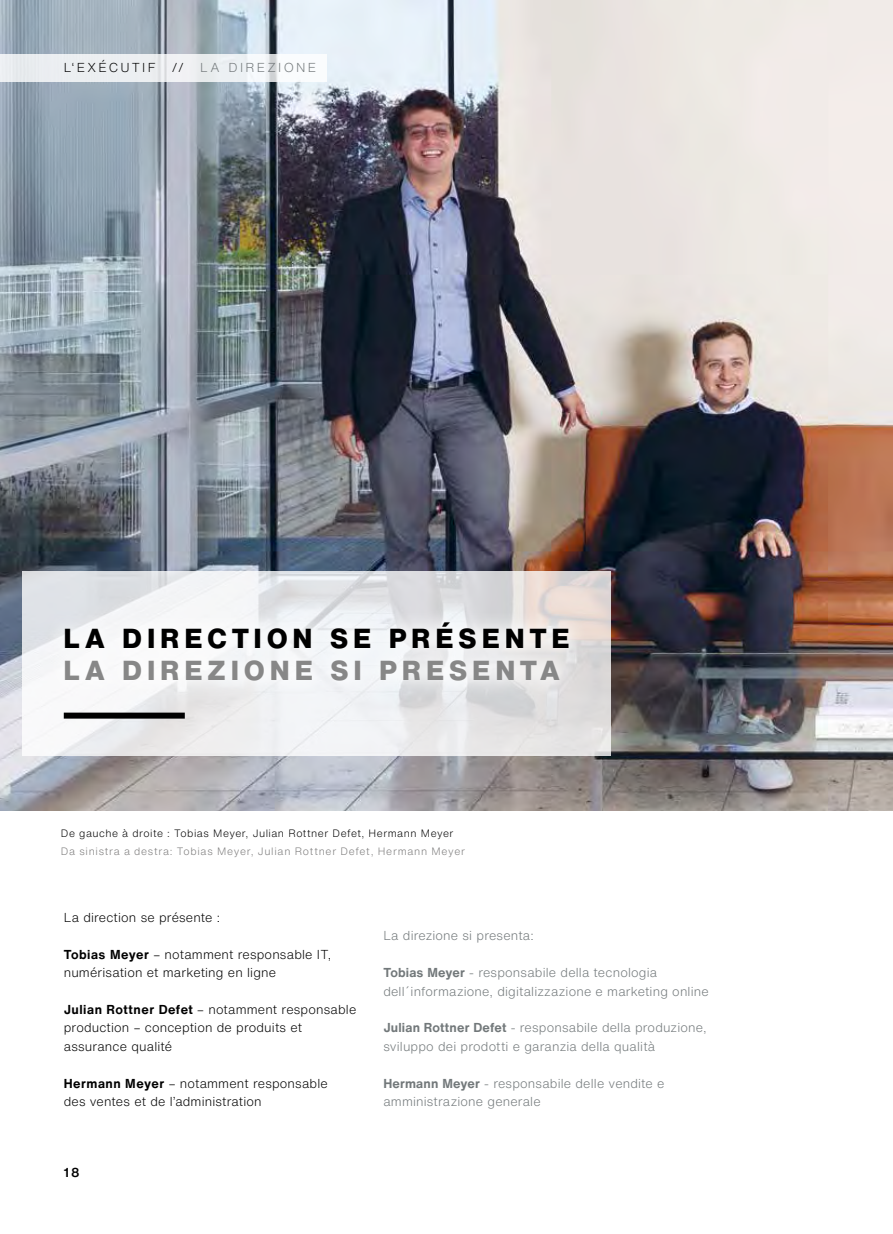
<style>
.page{position:relative;width:893px;height:1234px;background:#fff}
.page>*{position:absolute;margin:0;border:0;box-sizing:border-box;transform-origin:0 0}
.t1{font:800 27px "Helvetica Now Text";letter-spacing:.175em;color:#000}
.t2{font:800 27px "Helvetica Now Text";letter-spacing:.175em;color:#878787}
.t3{font:300 12.75px/18.5px "Helvetica Now Text";letter-spacing:.01em;color:#72787a}
.t4{font:300 12.75px/18.5px "Helvetica Now Text";letter-spacing:.01em;color:#000}
.t5{font:300 12.75px "Helvetica Now Text";letter-spacing:.175em;color:#72787a}
.t6{font:300 12.75px "Helvetica Now Text";letter-spacing:.175em;color:#000}
.t7{font:700 12.75px "Helvetica Now Display";color:#000}
.t8{font:300 10.5px "Helvetica Now Text";letter-spacing:.07em;color:#7c7b7b}
.t9{font:300 10.5px "Helvetica Now Text";letter-spacing:.045em;color:#000}
.s1{font-weight:700}
</style>
<div class="page">
<img style="left:0;top:0;width:893px;height:810px">
<svg style="left:23px;top:570px;width:588px;height:185px"></svg>
<svg style="left:46px;top:603px;width:542px;height:97px;fill:#f3f4f7"></svg>
<div style="left:64px;top:712px;width:121px;height:6px;background:#000"></div>
<div style="left:0;top:54px;width:327px;height:27px;background:linear-gradient(to right,#e7eaed,#f4f6f8)"></div>
<p class="t6" style="left:64px;top:58px;width:93px">L‘EXÉCUTIF</p>
<p class="t4" style="left:172px;top:57px;width:14px">//</p>
<p class="t5" style="left:200px;top:58px;width:118px">LA DIREZIONE</p>
<h1 class="t1" style="left:64px;top:617px;width:508px">LA DIRECTION SE PRÉSENTE</h1>
<h1 class="t2" style="left:64px;top:650px;width:498px">LA DIREZIONE SI PRESENTA</h1>
<p class="t9" style="left:61px;top:825px;width:394px">De gauche à droite : Tobias Meyer, Julian Rottner Defet, Hermann Meyer</p>
<p class="t8" style="left:61px;top:843px;width:406px">Da sinistra a destra: Tobias Meyer, Julian Rottner Defet, Hermann Meyer</p>
<p class="t4" style="left:64px;top:907px;width:158px">La direction se présente :</p>
<p class="t4" style="left:64px;top:944px;width:269px"><span class="s1">Tobias Meyer</span> – notamment responsable IT, numérisation et marketing en ligne</p>
<p class="t4" style="left:64px;top:999px;width:294px"><span class="s1">Julian Rottner Defet</span> – notamment responsable production – conception de produits et assurance qualité</p>
<p class="t4" style="left:64px;top:1073px;width:266px"><span class="s1">Hermann Meyer</span> – notamment responsable des ventes et de l’administration</p>
<p class="t7" style="left:64px;top:1163px;width:17px">18</p>
<p class="t3" style="left:383px;top:925px;width:152px">La direzione si presenta:</p>
<p class="t3" style="left:383px;top:962px;width:327px"><span class="s1">Tobias Meyer</span> - responsabile della tecnologia dell´informazione, digitalizzazione e marketing online</p>
<p class="t3" style="left:383px;top:1017px;width:325px"><span class="s1">Julian Rottner Defet</span> - responsabile della produzione, sviluppo dei prodotti e garanzia della qualità</p>
<p class="t3" style="left:383px;top:1073px;width:283px"><span class="s1">Hermann Meyer</span> - responsabile delle vendite e amministrazione generale</p>
</div>
